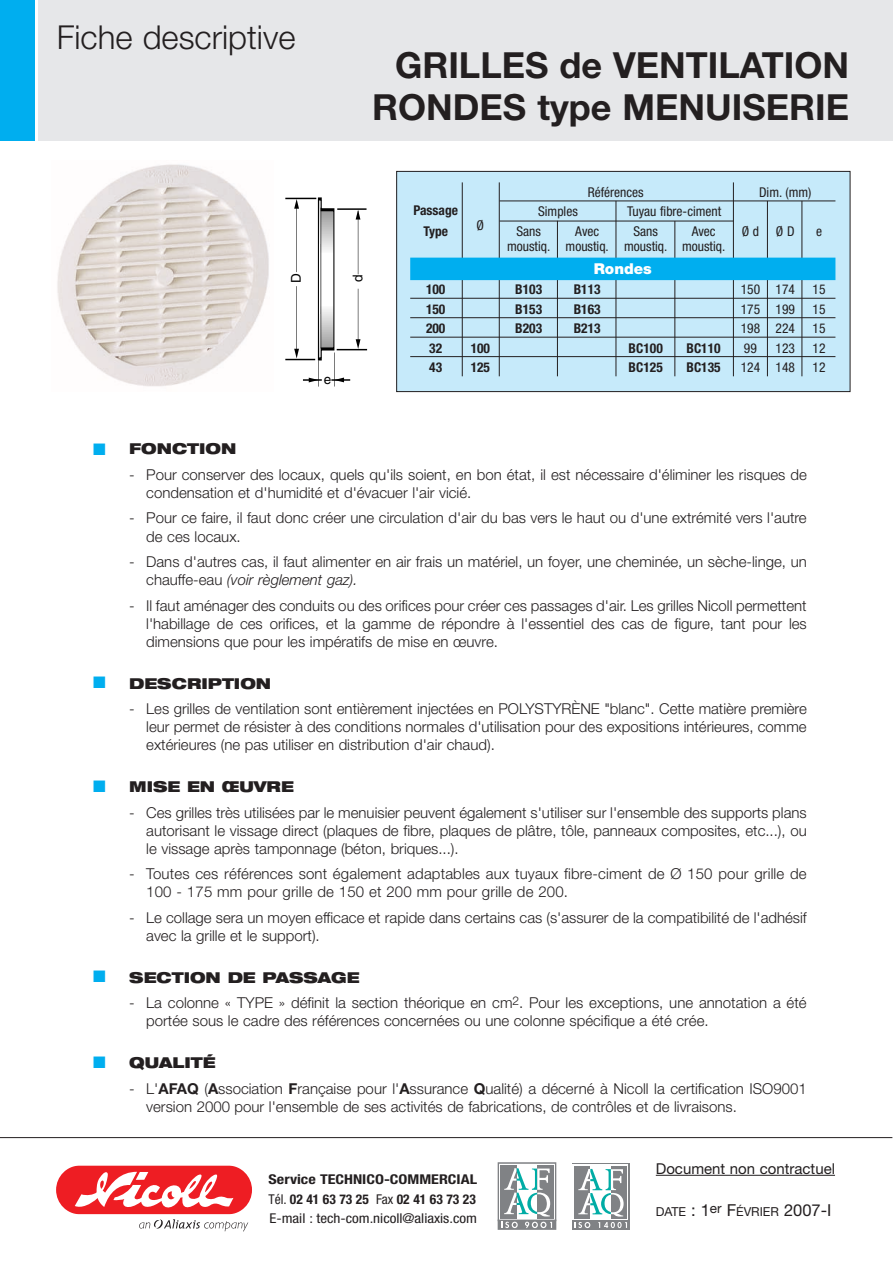
<style>
.page{position:relative;width:893px;height:1263px;background:#fff}
.page>*{position:absolute;margin:0;border:0;box-sizing:border-box;transform-origin:0 0}
.t1{font:700 36px/42px "Helvetica Neue";color:#231f20;text-align:right}
.t2{font:300 33px "Helvetica Neue";color:#231f20}
.t3{font:16.5px "Zapf Dingbats ITC";color:#00aeef}
.t4{font:300 15px/18px "Helvetica Neue";color:#231f20}
.t5{font:900 expanded 15px "Helvetica Neue";color:#231f20}
.t6{font:15px "Helvetica Neue";color:#231f20}
.t7{font:900 15px "Helvetica Neue";color:#fff}
.t8{font:condensed 13.5px "Helvetica Neue";color:#231f20}
.t9{font:700 condensed 13.5px/19.5px "Helvetica Neue";color:#231f20;text-align:justify;scale:1.19 1}
.t10{font:700 condensed 13.5px "Helvetica Neue";color:#231f20}
.t11{font:13.5px "Helvetica";color:#000}
.t12{font:12.3px "Helvetica Neue";color:#231f20}
.s1{font-style:italic}
.s2{font-weight:700}
.s3{font-weight:400}
.s4{font-size:16.5px}
</style>
<div class="page">
<div style="left:38px;top:0;width:855px;height:140px;background:#e6e7e9"></div>
<img style="left:57px;top:164px;width:212px;height:223px">
<hr style="left:285px;top:359px;width:30px;height:1px;background:#000">
<hr style="left:358px;top:211px;width:1px;height:63px;background:#000">
<hr style="left:358px;top:289px;width:1px;height:54px;background:#000">
<hr style="left:337px;top:349px;width:30px;height:1px;background:#000">
<hr style="left:337px;top:209px;width:30px;height:1px;background:#000">
<svg style="left:356px;top:210px;width:4px;height:10px"></svg>
<svg style="left:356px;top:339px;width:4px;height:10px"></svg>
<hr style="left:285px;top:198px;width:31px;height:1px;background:#000">
<svg style="left:294px;top:197px;width:56px;height:190px"></svg>
<svg style="left:56px;top:1165px;width:196px;height:66px"></svg>
<hr style="left:0;top:1137px;width:892px;height:1px;background:#231f20">
<div style="left:498px;top:1220px;width:58px;height:9px;background:#808285"></div>
<div style="left:498px;top:1220px;width:58px;height:10px;border:1px solid #808285"></div>
<svg style="left:500px;top:1165px;width:54px;height:54px"></svg>
<div style="left:498px;top:1162px;width:58px;height:59px;border:1px solid #808285"></div>
<div style="left:500px;top:1165px;width:16px;height:53px;background:#808285"></div>
<div style="left:537px;top:1165px;width:17px;height:53px;background:#808285"></div>
<svg style="left:504px;top:1168px;width:46px;height:48px"></svg>
<svg style="left:501px;top:1222px;width:17px;height:6px"></svg>
<svg style="left:525px;top:1222px;width:27px;height:6px"></svg>
<div style="left:572px;top:1163px;width:57px;height:66px;background:#808285"></div>
<svg style="left:573px;top:1164px;width:55px;height:56px"></svg>
<div style="left:574px;top:1166px;width:16px;height:52px;background:#808285"></div>
<div style="left:611px;top:1166px;width:16px;height:52px;background:#808285"></div>
<svg style="left:578px;top:1169px;width:46px;height:47px"></svg>
<svg style="left:574px;top:1222px;width:16px;height:6px"></svg>
<svg style="left:598px;top:1222px;width:29px;height:6px"></svg>
<hr style="left:656px;top:1175px;width:179px;height:1px;background:#231f20">
<div style="left:0;top:0;width:34px;height:140px;background:#00aeef"></div>
<div style="left:397px;top:171px;width:453px;height:221px;background:#c6eafa"></div>
<div style="left:396px;top:171px;width:454px;height:221px;border:1px solid #231f20"></div>
<hr style="left:462px;top:182px;width:1px;height:194px;background:#231f20">
<hr style="left:499px;top:182px;width:1px;height:194px;background:#231f20">
<hr style="left:557px;top:221px;width:1px;height:155px;background:#231f20">
<hr style="left:616px;top:201px;width:1px;height:175px;background:#231f20">
<hr style="left:674px;top:221px;width:1px;height:155px;background:#231f20">
<hr style="left:733px;top:182px;width:1px;height:194px;background:#231f20">
<hr style="left:767px;top:201px;width:1px;height:175px;background:#231f20">
<hr style="left:801px;top:201px;width:1px;height:175px;background:#231f20">
<hr style="left:499px;top:201px;width:336px;height:1px;background:#231f20">
<hr style="left:499px;top:221px;width:234px;height:1px;background:#231f20">
<div style="left:410px;top:258px;width:425px;height:22px;background:#00aeef"></div>
<hr style="left:410px;top:298px;width:425px;height:1px;background:#231f20">
<hr style="left:410px;top:317px;width:425px;height:1px;background:#231f20">
<hr style="left:410px;top:337px;width:425px;height:1px;background:#231f20">
<hr style="left:410px;top:356px;width:425px;height:1px;background:#231f20">
<h2 class="t2" style="left:57px;top:25px;width:240px">Fiche descriptive</h2>
<h1 class="t1" style="left:372px;top:47px;width:478px">GRILLES de VENTILATION<br>RONDES type MENUISERIE</h1>
<p class="t11" style="left:291px;top:283px;width:11px;rotate:-90deg">D</p>
<p class="t11" style="left:353px;top:282px;width:9px;rotate:-90deg">d</p>
<p class="t11" style="left:324px;top:375px;width:9px">e</p>
<p class="t8" style="left:588px;top:187px;width:57px">Références</p>
<p class="t8" style="left:759px;top:187px;width:54px">Dim. (mm)</p>
<p class="t10" style="left:413px;top:205px;width:46px">Passage</p>
<p class="t8" style="left:538px;top:207px;width:41px">Simples</p>
<p class="t8" style="left:627px;top:207px;width:96px">Tuyau fibre-ciment</p>
<p class="t8" style="left:477px;top:220px;width:9px">Ø</p>
<p class="t10" style="left:423px;top:226px;width:26px">Type</p>
<p class="t8" style="left:516px;top:226px;width:26px">Sans</p>
<p class="t8" style="left:575px;top:226px;width:25px">Avec</p>
<p class="t8" style="left:633px;top:226px;width:26px">Sans</p>
<p class="t8" style="left:692px;top:226px;width:25px">Avec</p>
<p class="t8" style="left:507px;top:241px;width:220px">moustiq. moustiq. moustiq. moustiq.</p>
<p class="t7" style="left:594px;top:263px;width:60px">Rondes</p>
<p class="t8" style="left:742px;top:226px;width:19px">Ø d</p>
<p class="t8" style="left:776px;top:226px;width:20px">Ø D</p>
<p class="t8" style="left:816px;top:226px;width:7px">e</p>
<p class="t10" style="left:426px;top:285px;width:21px">100</p>
<p class="t10" style="left:515px;top:285px;width:28px">B103</p>
<p class="t10" style="left:574px;top:285px;width:28px">B113</p>
<p class="t8" style="left:741px;top:285px;width:56px">150 174</p>
<p class="t8" style="left:812px;top:285px;width:14px">15</p>
<p class="t10" style="left:426px;top:304px;width:21px">150</p>
<p class="t10" style="left:515px;top:304px;width:28px">B153</p>
<p class="t10" style="left:574px;top:304px;width:28px">B163</p>
<p class="t8" style="left:741px;top:304px;width:56px">175 199</p>
<p class="t8" style="left:812px;top:304px;width:14px">15</p>
<p class="t10" style="left:426px;top:324px;width:21px">200</p>
<p class="t10" style="left:515px;top:324px;width:28px">B203</p>
<p class="t10" style="left:574px;top:324px;width:28px">B213</p>
<p class="t8" style="left:741px;top:324px;width:56px">198 224</p>
<p class="t8" style="left:812px;top:324px;width:14px">15</p>
<p class="t10" style="left:429px;top:343px;width:14px">32</p>
<p class="t10" style="left:471px;top:343px;width:21px">100</p>
<p class="t10" style="left:629px;top:343px;width:36px">BC100</p>
<p class="t10" style="left:686px;top:343px;width:36px">BC110</p>
<p class="t8" style="left:744px;top:343px;width:14px">99</p>
<p class="t8" style="left:775px;top:343px;width:21px">123</p>
<p class="t8" style="left:812px;top:343px;width:14px">12</p>
<p class="t10" style="left:429px;top:363px;width:14px">43</p>
<p class="t10" style="left:471px;top:363px;width:21px">125</p>
<p class="t10" style="left:629px;top:363px;width:36px">BC125</p>
<p class="t10" style="left:686px;top:363px;width:36px">BC135</p>
<p class="t8" style="left:741px;top:363px;width:56px">124 148</p>
<p class="t8" style="left:812px;top:363px;width:14px">12</p>
<p class="t3" style="left:93px;top:439px;width:14px">■</p>
<p class="t3" style="left:93px;top:673px;width:14px">■</p>
<p class="t3" style="left:93px;top:776px;width:14px">■</p>
<p class="t3" style="left:93px;top:967px;width:14px">■</p>
<p class="t3" style="left:93px;top:1052px;width:14px">■</p>
<p class="t5" style="left:129px;top:443px;width:109px">FONCTION</p>
<p class="t4" style="left:146px;top:467px;width:662px;text-indent:-17px">- Pour conserver des locaux, quels qu'ils soient, en bon état, il est nécessaire d'éliminer les risques de condensation et d'humidité et d'évacuer l'air vicié.</p>
<p class="t4" style="left:146px;top:511px;width:662px;text-indent:-17px">- Pour ce faire, il faut donc créer une circulation d'air du bas vers le haut ou d'une extrémité vers l'autre de ces locaux.</p>
<p class="t4" style="left:146px;top:554px;width:662px;text-indent:-17px">- Dans d'autres cas, il faut alimenter en air frais un matériel, un foyer, une cheminée, un sèche-linge, un chauffe-eau <span class="s1">(voir règlement gaz).</span></p>
<p class="t4" style="left:146px;top:598px;width:662px;text-align:justify;text-indent:-17px">- Il faut aménager des conduits ou des orifices pour créer ces passages d'air. Les grilles Nicoll permettent l'habillage de ces orifices, et la gamme de répondre à l'essentiel des cas de figure, tant pour les dimensions que pour les impératifs de mise en œuvre.</p>
<p class="t5" style="left:129px;top:677px;width:143px">DESCRIPTION</p>
<p class="t4" style="left:146px;top:701px;width:662px;text-align:justify;text-indent:-17px">- Les grilles de ventilation sont entièrement injectées en POLYSTYRÈNE "blanc". Cette matière première leur permet de résister à des conditions normales d'utilisation pour des expositions intérieures, comme extérieures (ne pas utiliser en distribution d'air chaud).</p>
<p class="t5" style="left:129px;top:781px;width:166px">MISE EN ŒUVRE</p>
<p class="t4" style="left:146px;top:805px;width:662px;text-align:justify;text-indent:-17px">- Ces grilles très utilisées par le menuisier peuvent également s'utiliser sur l'ensemble des supports plans autorisant le vissage direct (plaques de fibre, plaques de plâtre, tôle, panneaux composites, etc...), ou le vissage après tamponnage (béton, briques...).</p>
<p class="t4" style="left:146px;top:866px;width:662px;text-indent:-17px">- Toutes ces références sont également adaptables aux tuyaux fibre-ciment de Ø 150 pour grille de<br>100 - 175 mm pour grille de 150 et 200 mm pour grille de 200.</p>
<p class="t4" style="left:146px;top:910px;width:662px;text-indent:-17px">- Le collage sera un moyen efficace et rapide dans certains cas (s'assurer de la compatibilité de l'adhésif avec la grille et le support).</p>
<p class="t5" style="left:129px;top:971px;width:232px">SECTION DE PASSAGE</p>
<p class="t4" style="left:146px;top:995px;width:662px;text-indent:-17px">- La colonne « TYPE » définit la section théorique en cm<sup>2</sup>. Pour les exceptions, une annotation a été portée sous le cadre des références concernées ou une colonne spécifique a été crée.</p>
<p class="t5" style="left:129px;top:1057px;width:88px">QUALITÉ</p>
<p class="t4" style="left:146px;top:1081px;width:662px;text-indent:-17px">- L'<span class="s2">AFAQ</span> (<span class="s2">A</span>ssociation <span class="s2">F</span>rançaise pour l'<span class="s2">A</span>ssurance <span class="s2">Q</span>ualité) a décerné à Nicoll la certification ISO9001 version 2000 pour l'ensemble de ses activités de fabrications, de contrôles et de livraisons.</p>
<p class="t9" style="left:269px;top:1171px;width:177px">Service TECHNICO-COMMERCIAL <span class="s3">Tél.</span> 02 41 63 73 25 <span class="s3">Fax</span> 02 41 63 73 23<br><span class="s3">E-mail : tech-com.nicoll@aliaxis.com</span></p>
<p class="t6" style="left:656px;top:1163px;width:181px">Document non contractuel</p>
<p class="t12" style="left:656px;top:1207px;width:177px">DATE <span class="s4">: 1</span><sup>er</sup> <span class="s4">F</span>ÉVRIER <span class="s4">2007-I</span></p>
</div>
